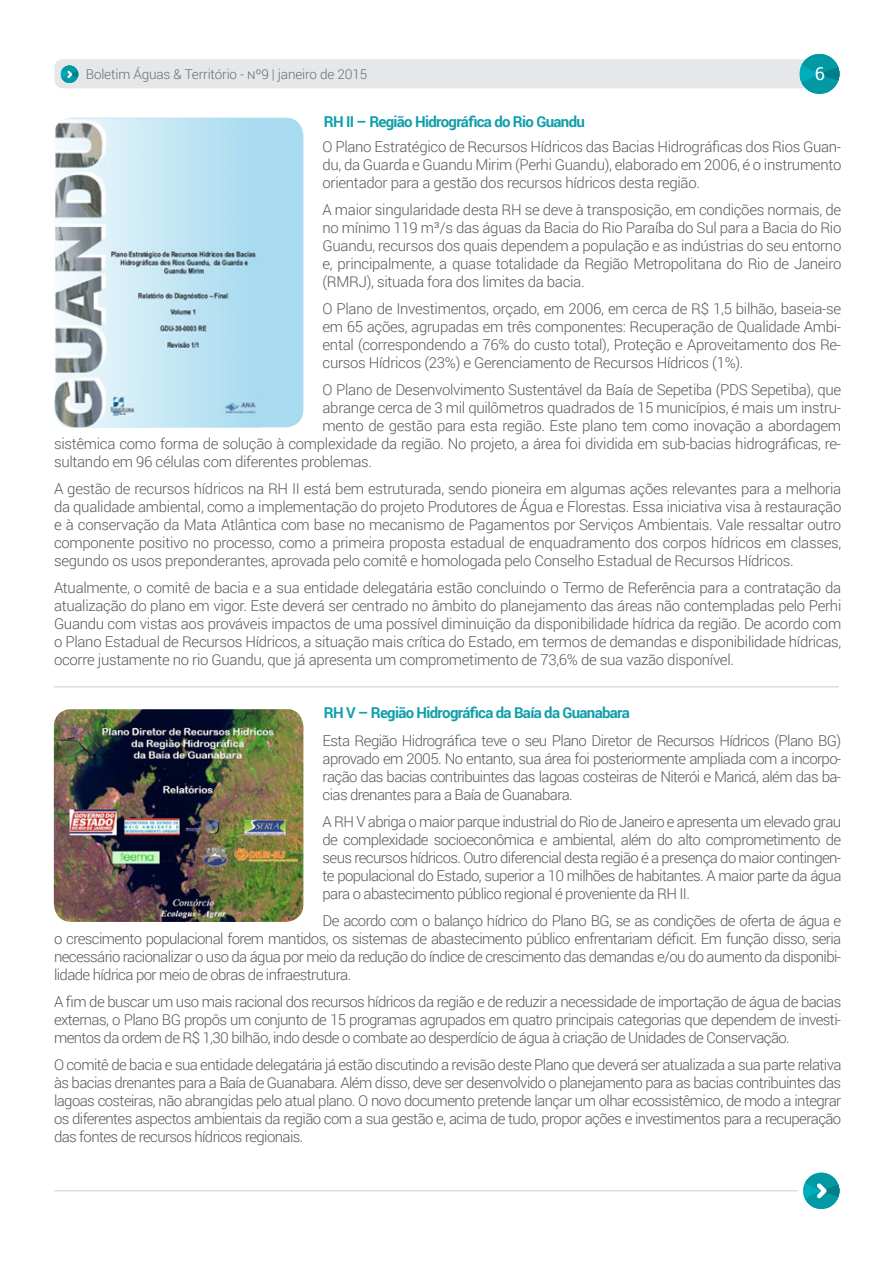
<style>
.page{position:relative;width:893px;height:1263px;background:#fff}
.page>*{position:absolute;margin:0;border:0;box-sizing:border-box;transform-origin:0 0}
.t1{font:18px "Roboto";color:#fff}
.Texto_Corrido{font:300 15px/18px "Roboto";letter-spacing:-.02em;color:#57585a;text-align:justify}
.Lista_fundo_azul{font:700 15px "Roboto";letter-spacing:-.045em;color:#0f9faa}
.t2{font:300 13.5px "Roboto";letter-spacing:-.01em;color:#6c6d70}
</style>
<div class="page">
<div style="left:54px;top:118px;width:249px;height:309px;background:#a8dbf0;border-radius:18px"></div>
<img style="left:54px;top:118px;width:202px;height:309px">
<div style="left:54px;top:59px;width:784px;height:29px;background:#e6e7e9;border-radius:9px"></div>
<svg style="left:800px;top:54px;width:39px;height:40px"></svg>
<svg style="left:61px;top:65px;width:17px;height:18px"></svg>
<svg style="left:804px;top:1173px;width:35px;height:36px"></svg>
<hr style="left:54px;top:1190px;width:743px;height:1px;background:#dcdddf">
<hr style="left:54px;top:686px;width:785px;height:2px;background:#dcdddf">
<img style="left:54px;top:709px;width:249px;height:213px">
<p class="t2" style="left:86px;top:65px;width:283px">Boletim Águas &amp; Território - nº9 | janeiro de 2015</p>
<p class="t1" style="left:815px;top:61px;width:12px">6</p>
<p class="Lista_fundo_azul" style="left:324px;top:111px;width:263px">RH II – Região Hidrográfica do Rio Guandu</p>
<p class="Texto_Corrido" style="left:323px;top:137px;width:520px">O Plano Estratégico de Recursos Hídricos das Bacias Hidrográficas dos Rios Guan&shy;du, da Guarda e Guandu Mirim (Perhi Guandu), elaborado em 2006, é o instrumento orientador para a gestão dos recursos hídricos desta região.</p>
<p class="Texto_Corrido" style="left:323px;top:200px;width:520px">A maior singularidade desta RH se deve à transposição, em condições normais, de no mínimo 119 m³/s das águas da Bacia do Rio Paraíba do Sul para a Bacia do Rio Guandu, recursos dos quais dependem a população e as indústrias do seu entorno e, principalmente, a quase totalidade da Região Metropolitana do Rio de Janeiro (RMRJ), situada fora dos limites da bacia.</p>
<p class="Texto_Corrido" style="left:323px;top:299px;width:520px">O Plano de Investimentos, orçado, em 2006, em cerca de R$ 1,5 bilhão, baseia-se em 65 ações, agrupadas em três componentes: Recuperação de Qualidade Ambi&shy;ental (correspondendo a 76% do custo total), Proteção e Aproveitamento dos Re&shy;cursos Hídricos (23%) e Gerenciamento de Recursos Hídricos (1%).</p>
<p class="Texto_Corrido" style="left:323px;top:380px;width:520px">O Plano de Desenvolvimento Sustentável da Baía de Sepetiba (PDS Sepetiba), que</p>
<p class="Texto_Corrido" style="left:323px;top:398px;width:520px">abrange cerca de 3 mil quilômetros quadrados de 15 municípios, é mais um instru-</p>
<p class="Texto_Corrido" style="left:323px;top:416px;width:520px">mento de gestão para esta região. Este plano tem como inovação a abordagem</p>
<p class="Texto_Corrido" style="left:54px;top:434px;width:789px">sistêmica como forma de solução à complexidade da região. No projeto, a área foi dividida em sub-bacias hidrográficas, re-</p>
<p class="Texto_Corrido" style="left:54px;top:452px;width:320px">sultando em 96 células com diferentes problemas.</p>
<p class="Texto_Corrido" style="left:54px;top:479px;width:789px">A gestão de recursos hídricos na RH II está bem estruturada, sendo pioneira em algumas ações relevantes para a melhoria da qualidade ambiental, como a implementação do projeto Produtores de Água e Florestas. Essa iniciativa visa à restauração e à conservação da Mata Atlântica com base no mecanismo de Pagamentos por Serviços Ambientais. Vale ressaltar outro componente positivo no processo, como a primeira proposta estadual de enquadramento dos corpos hídricos em classes, segundo os usos preponderantes, aprovada pelo comitê e homologada pelo Conselho Estadual de Recursos Hídricos.</p>
<p class="Texto_Corrido" style="left:54px;top:578px;width:789px">Atualmente, o comitê de bacia e a sua entidade delegatária estão concluindo o Termo de Referência para a contratação da atualização do plano em vigor. Este deverá ser centrado no âmbito do planejamento das áreas não contempladas pelo Perhi Guandu com vistas aos prováveis impactos de uma possível diminuição da disponibilidade hídrica da região. De acordo com o Plano Estadual de Recursos Hídricos, a situação mais crítica do Estado, em termos de demandas e disponibilidade hídricas, ocorre justamente no rio Guandu, que já apresenta um comprometimento de 73,6% de sua vazão disponível.</p>
<p class="Lista_fundo_azul" style="left:324px;top:702px;width:308px">RH V – Região Hidrográfica da Baía da Guanabara</p>
<p class="Texto_Corrido" style="left:323px;top:731px;width:520px">Esta Região Hidrográfica teve o seu Plano Diretor de Recursos Hídricos (Plano BG) aprovado em 2005. No entanto, sua área foi posteriormente ampliada com a incorpo&shy;ração das bacias contribuintes das lagoas costeiras de Niterói e Maricá, além das ba&shy;cias drenantes para a Baía de Guanabara.</p>
<p class="Texto_Corrido" style="left:323px;top:812px;width:520px">A RH V abriga o maior parque industrial do Rio de Janeiro e apresenta um elevado grau de complexidade socioeconômica e ambiental, além do alto comprometimento de seus recursos hídricos. Outro diferencial desta região é a presença do maior contingen&shy;te populacional do Estado, superior a 10 milhões de habitantes. A maior parte da água para o abastecimento público regional é proveniente da RH II.</p>
<p class="Texto_Corrido" style="left:54px;top:911px;width:789px;text-indent:269px">De acordo com o balanço hídrico do Plano BG, se as condições de oferta de água e o crescimento populacional forem mantidos, os sistemas de abastecimento público enfrentariam déficit. Em função disso, seria necessário racionalizar o uso da água por meio da redução do índice de crescimento das demandas e/ou do aumento da disponibi&shy;lidade hídrica por meio de obras de infraestrutura.</p>
<p class="Texto_Corrido" style="left:54px;top:992px;width:789px">A fim de buscar um uso mais racional dos recursos hídricos da região e de reduzir a necessidade de importação de água de bacias externas, o Plano BG propôs um conjunto de 15 programas agrupados em quatro principais categorias que dependem de investi&shy;mentos da ordem de R$ 1,30 bilhão, indo desde o combate ao desperdício de água à criação de Unidades de Conservação.</p>
<p class="Texto_Corrido" style="left:54px;top:1055px;width:789px">O comitê de bacia e sua entidade delegatária já estão discutindo a revisão deste Plano que deverá ser atualizada a sua parte relativa às bacias drenantes para a Baía de Guanabara. Além disso, deve ser desenvolvido o planejamento para as bacias contribuintes das lagoas costeiras, não abrangidas pelo atual plano. O novo documento pretende lançar um olhar ecossistêmico, de modo a integrar os diferentes aspectos ambientais da região com a sua gestão e, acima de tudo, propor ações e investimentos para a recuperação das fontes de recursos hídricos regionais.</p>
</div>
